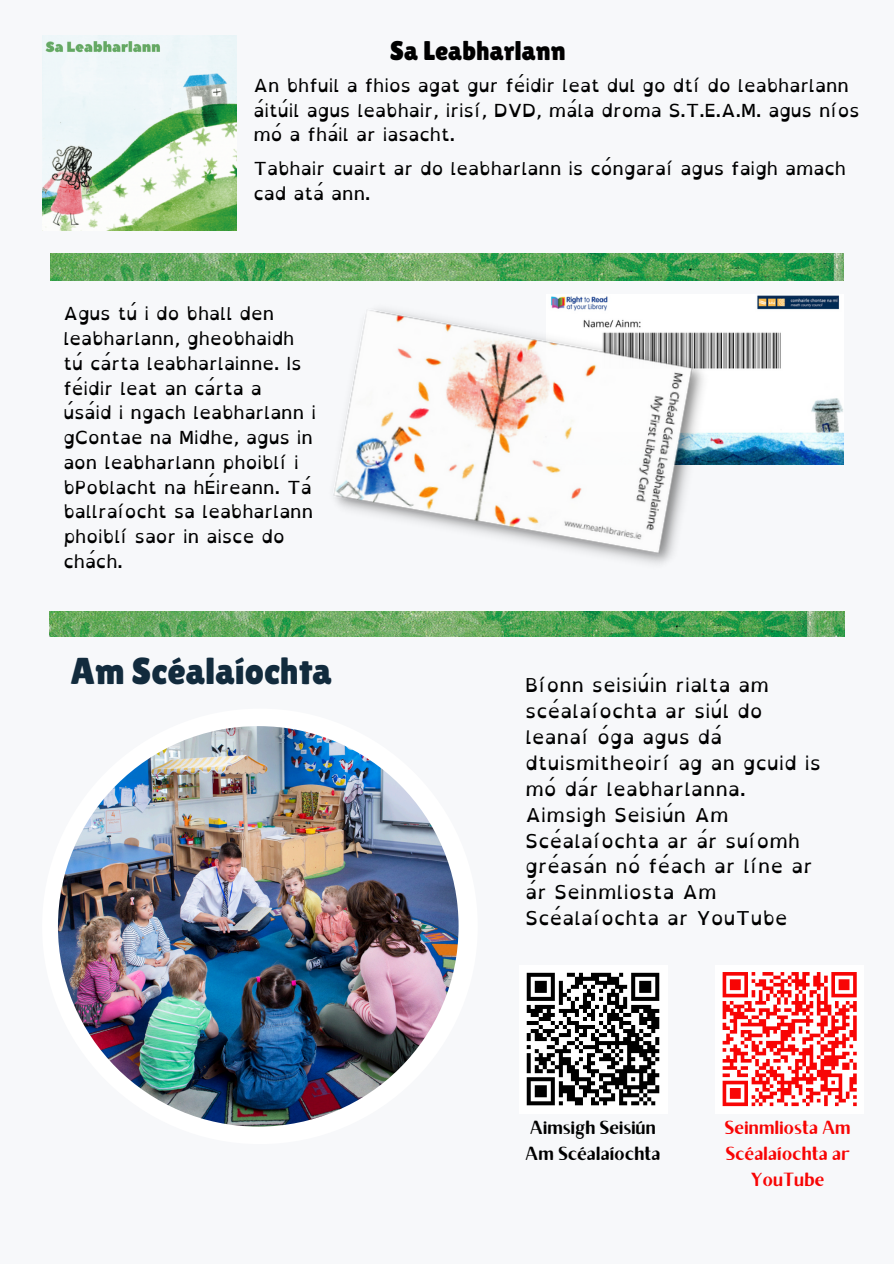
<style>
.page{position:relative;width:894px;height:1264px;background:#fff}
.page>*{position:absolute;margin:0;border:0;box-sizing:border-box;transform-origin:0 0}
.t1{font:37.5px "Lilita One";color:#122b3d}
.t2{font:27px "Lilita One";color:#000}
.t3{font:19.05px/25.8px "Open Dyslexic";letter-spacing:.02em;color:#000}
.t4{font:19.05px/25.8px "Brixton Sans TC";letter-spacing:.02em;color:#f80505;text-align:center}
.t5{font:19.05px/25.8px "Brixton Sans TC";letter-spacing:.02em;color:#000}
.t6{font:18px/24.8px "Open Dyslexic";color:#000}
</style>
<div class="page">
<div style="left:0;top:0;width:893px;height:1263px;background:#f7f8fa"></div>
<img style="left:718px;top:295px;width:125px;height:169px">
<img style="left:333px;top:296px;width:385px;height:268px">
<img style="left:49px;top:611px;width:795px;height:25px">
<img style="left:51px;top:254px;width:792px;height:27px">
<div style="left:42px;top:708px;width:435px;height:436px;background:#fff;border-radius:50%"></div>
<img style="left:58px;top:726px;width:400px;height:400px;border-radius:50%">
<div style="left:518px;top:964px;width:149px;height:149px;background:#fff"></div>
<svg style="left:526px;top:972px;width:134px;height:134px"></svg>
<div style="left:715px;top:964px;width:148px;height:149px;background:#fff"></div>
<svg style="left:722px;top:972px;width:135px;height:135px"></svg>
<img style="left:42px;top:36px;width:195px;height:195px">
<h2 class="t2" style="left:390px;top:35px;width:177px">Sa Leabharlann</h2>
<p class="t6" style="left:253px;top:73px;width:607px">An bhfuil a fhios agat gur féidir leat dul go dtí do leabharlann áitúil agus leabhair, irisí, DVD, mála droma S.T.E.A.M. agus níos mó a fháil ar iasacht.</p>
<p class="t6" style="left:253px;top:156px;width:594px">Tabhair cuairt ar do leabharlann is cóngaraí agus faigh amach cad atá ann.</p>
<p class="t6" style="left:63px;top:301px;width:254px">Agus tú i do bhall den leabharlann, gheobhaidh tú cárta leabharlainne. Is féidir leat an cárta a<br>úsáid i ngach leabharlann i gContae na Midhe, agus in aon leabharlann phoiblí i bPoblacht na hÉireann. Tá ballraíocht sa leabharlann phoiblí saor in aisce do chách.</p>
<p class="t1" style="left:70px;top:649px;width:263px">Am Scéalaíochta</p>
<p class="t3" style="left:525px;top:672px;width:297px">Bíonn seisiúin rialta am scéalaíochta ar siúl do leanaí óga agus dá dtuismitheoirí ag an gcuid is mó dár leabharlanna.</p>
<p class="t3" style="left:525px;top:801px;width:288px">Aimsigh Seisiún Am<br>Scéalaíochta ar ár suíomh gréasán nó féach ar líne ar ár Seinmliosta Am<br>Scéalaíochta ar YouTube</p>
<p class="t5" style="left:525px;top:1116px;width:136px">Aimsigh Seisiún<br>Am Scéalaíochta</p>
<h1 class="t4" style="left:724px;top:1116px;width:127px">Seinmliosta Am<br>Scéalaíochta ar<br>YouTube</h1>
</div>
